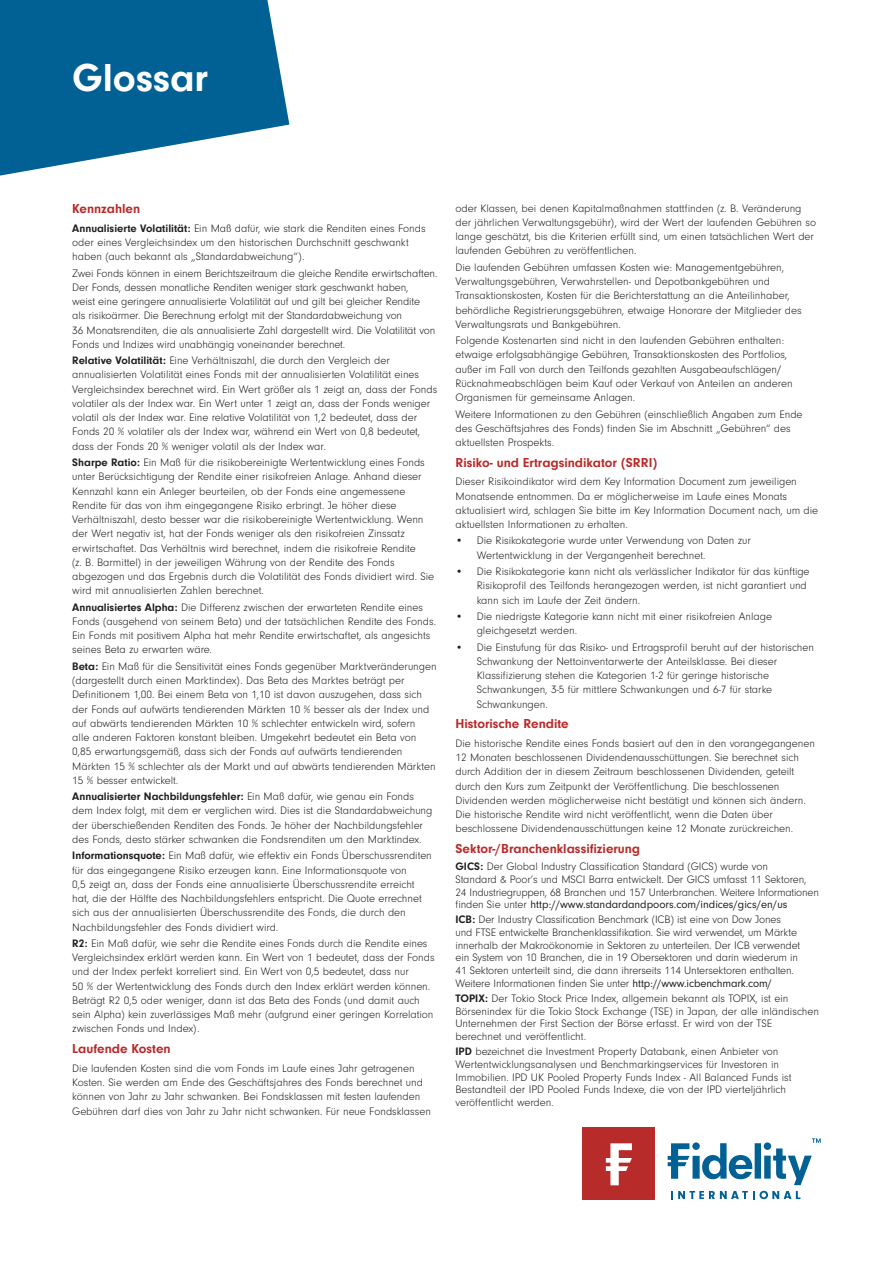
<style>
.page{position:relative;width:893px;height:1263px;background:#fff}
.page>*{position:absolute;margin:0;border:0;box-sizing:border-box;transform-origin:0 0}
.t1{font:700 40.5px "Neuzeit Gro";color:#fff}
.Subhead{font:700 13.5px "Neuzeit Gro";color:#b72b2a}
.Body_Bold_Runin{font:300 11.25px/14.2px "Neuzeit Gro";color:#231f20}
.Body{font:300 11.25px/14.2px "Neuzeit Gro";color:#231f20}
.s1{font-weight:700}
.s2{font-weight:400}
</style>
<div class="page">
<div style="left:583px;top:1127px;width:72px;height:72px;background:#b72b2a"></div>
<svg style="left:606px;top:1143px;width:26px;height:42px"></svg>
<svg style="left:668px;top:1138px;width:153px;height:47px"></svg>
<svg style="left:671px;top:1191px;width:129px;height:8px"></svg>
<svg style="left:0;top:0;width:289px;height:176px;fill:#016194"></svg>
<p class="t1" style="left:72px;top:55px;width:137px">Glossar</p>
<p class="Subhead" style="left:72px;top:201px;width:69px">Kennzahlen</p>
<p class="Body_Bold_Runin" style="left:72px;top:221px;width:355px"><span class="s1">Annualisierte Volatilität:</span> Ein Maß dafür, wie stark die Renditen eines Fonds oder eines Vergleichsindex um den historischen Durchschnitt geschwankt haben (auch bekannt als „Standardabweichung“).</p>
<p class="Body" style="left:72px;top:266px;width:367px">Zwei Fonds können in einem Berichtszeitraum die gleiche Rendite erwirtschaften.<br>Der Fonds, dessen monatliche Renditen weniger stark geschwankt haben,<br>weist eine geringere annualisierte Volatilität auf und gilt bei gleicher Rendite<br>als risikoärmer. Die Berechnung erfolgt mit der Standardabweichung von<br>36 Monatsrenditen, die als annualisierte Zahl dargestellt wird. Die Volatilität von Fonds und Indizes wird unabhängig voneinander berechnet.</p>
<p class="Body_Bold_Runin" style="left:72px;top:354px;width:367px"><span class="s1">Relative Volatilität:</span> Eine Verhältniszahl, die durch den Vergleich der annualisierten Volatilität eines Fonds mit der annualisierten Volatilität eines Vergleichsindex berechnet wird. Ein Wert größer als 1 zeigt an, dass der Fonds volatiler als der Index war. Ein Wert unter 1 zeigt an, dass der Fonds weniger volatil als der Index war. Eine relative Volatilität von 1,2 bedeutet, dass der Fonds 20 % volatiler als der Index war, während ein Wert von 0,8 bedeutet, dass der Fonds 20 % weniger volatil als der Index war.</p>
<p class="Body_Bold_Runin" style="left:72px;top:455px;width:363px"><span class="s1">Sharpe Ratio:</span> Ein Maß für die risikobereinigte Wertentwicklung eines Fonds unter Berücksichtigung der Rendite einer risikofreien Anlage. Anhand dieser Kennzahl kann ein Anleger beurteilen, ob der Fonds eine angemessene Rendite für das von ihm eingegangene Risiko erbringt. Je höher diese Verhältniszahl, desto besser war die risikobereinigte Wertentwicklung. Wenn der Wert negativ ist, hat der Fonds weniger als den risikofreien Zinssatz erwirtschaftet. Das Verhältnis wird berechnet, indem die risikofreie Rendite<br>(z. B. Barmittel) in der jeweiligen Währung von der Rendite des Fonds abgezogen und das Ergebnis durch die Volatilität des Fonds dividiert wird. Sie wird mit annualisierten Zahlen berechnet.</p>
<p class="Body_Bold_Runin" style="left:72px;top:600px;width:365px"><span class="s1">Annualisiertes Alpha:</span> Die Differenz zwischen der erwarteten Rendite eines Fonds (ausgehend von seinem Beta) und der tatsächlichen Rendite des Fonds.<br>Ein Fonds mit positivem Alpha hat mehr Rendite erwirtschaftet, als angesichts seines Beta zu erwarten wäre.</p>
<p class="Body_Bold_Runin" style="left:72px;top:659px;width:366px"><span class="s1">Beta:</span> Ein Maß für die Sensitivität eines Fonds gegenüber Marktveränderungen (dargestellt durch einen Marktindex). Das Beta des Marktes beträgt per Definitionem 1,00. Bei einem Beta von 1,10 ist davon auszugehen, dass sich der Fonds auf aufwärts tendierenden Märkten 10 % besser als der Index und auf abwärts tendierenden Märkten 10 % schlechter entwickeln wird, sofern<br>alle anderen Faktoren konstant bleiben. Umgekehrt bedeutet ein Beta von 0,85 erwartungsgemäß, dass sich der Fonds auf aufwärts tendierenden Märkten 15 % schlechter als der Markt und auf abwärts tendierenden Märkten 15 % besser entwickelt.</p>
<p class="Body_Bold_Runin" style="left:72px;top:790px;width:362px"><span class="s1">Annualisierter Nachbildungsfehler:</span> Ein Maß dafür, wie genau ein Fonds dem Index folgt, mit dem er verglichen wird. Dies ist die Standardabweichung der überschießenden Renditen des Fonds. Je höher der Nachbildungsfehler des Fonds, desto stärker schwanken die Fondsrenditen um den Marktindex.</p>
<p class="Body_Bold_Runin" style="left:72px;top:849px;width:361px"><span class="s1">Informationsquote:</span> Ein Maß dafür, wie effektiv ein Fonds Überschussrenditen für das eingegangene Risiko erzeugen kann. Eine Informationsquote von<br>0,5 zeigt an, dass der Fonds eine annualisierte Überschussrendite erreicht hat, die der Hälfte des Nachbildungsfehlers entspricht. Die Quote errechnet sich aus der annualisierten Überschussrendite des Fonds, die durch den Nachbildungsfehler des Fonds dividiert wird.</p>
<p class="Body_Bold_Runin" style="left:72px;top:936px;width:364px"><span class="s1">R2:</span> Ein Maß dafür, wie sehr die Rendite eines Fonds durch die Rendite eines Vergleichsindex erklärt werden kann. Ein Wert von 1 bedeutet, dass der Fonds und der Index perfekt korreliert sind. Ein Wert von 0,5 bedeutet, dass nur<br>50 % der Wertentwicklung des Fonds durch den Index erklärt werden können.<br>Beträgt R2 0,5 oder weniger, dann ist das Beta des Fonds (und damit auch sein Alpha) kein zuverlässiges Maß mehr (aufgrund einer geringen Korrelation zwischen Fonds und Index).</p>
<p class="Subhead" style="left:72px;top:1041px;width:100px">Laufende Kosten</p>
<p class="Body" style="left:72px;top:1061px;width:360px">Die laufenden Kosten sind die vom Fonds im Laufe eines Jahr getragenen Kosten. Sie werden am Ende des Geschäftsjahres des Fonds berechnet und können von Jahr zu Jahr schwanken. Bei Fondsklassen mit festen laufenden Gebühren darf dies von Jahr zu Jahr nicht schwanken. Für neue Fondsklassen</p>
<p class="Body" style="left:455px;top:201px;width:362px">oder Klassen, bei denen Kapitalmaßnahmen stattfinden (z. B. Veränderung der jährlichen Verwaltungsgebühr), wird der Wert der laufenden Gebühren so lange geschätzt, bis die Kriterien erfüllt sind, um einen tatsächlichen Wert der laufenden Gebühren zu veröffentlichen.</p>
<p class="Body" style="left:455px;top:260px;width:348px">Die laufenden Gebühren umfassen Kosten wie: Managementgebühren, Verwaltungsgebühren, Verwahrstellen- und Depotbankgebühren und Transaktionskosten, Kosten für die Berichterstattung an die Anteilinhaber, behördliche Registrierungsgebühren, etwaige Honorare der Mitglieder des Verwaltungsrats und Bankgebühren.</p>
<p class="Body" style="left:455px;top:334px;width:339px">Folgende Kostenarten sind nicht in den laufenden Gebühren enthalten: etwaige erfolgsabhängige Gebühren, Transaktionskosten des Portfolios, außer im Fall von durch den Teilfonds gezahlten Ausgabeaufschlägen/ Rücknahmeabschlägen beim Kauf oder Verkauf von Anteilen an anderen Organismen für gemeinsame Anlagen.</p>
<p class="Body" style="left:455px;top:407px;width:349px">Weitere Informationen zu den Gebühren (einschließlich Angaben zum Ende des Geschäftsjahres des Fonds) finden Sie im Abschnitt „Gebühren“ des aktuellsten Prospekts.</p>
<p class="Subhead" style="left:455px;top:455px;width:203px">Risiko- und Ertragsindikator (SRRI)</p>
<p class="Body" style="left:455px;top:475px;width:364px">Dieser Risikoindikator wird dem Key Information Document zum jeweiligen Monatsende entnommen. Da er möglicherweise im Laufe eines Monats aktualisiert wird, schlagen Sie bitte im Key Information Document nach, um die aktuellsten Informationen zu erhalten.</p>
<p class="Body_Bold_Runin" style="left:477px;top:534px;width:276px;text-indent:-21px">• Die Risikokategorie wurde unter Verwendung von Daten zur<br>Wertentwicklung in der Vergangenheit berechnet.</p>
<p class="Body_Bold_Runin" style="left:477px;top:564px;width:334px;text-indent:-21px">• Die Risikokategorie kann nicht als verlässlicher Indikator für das künftige<br>Risikoprofil des Teilfonds herangezogen werden, ist nicht garantiert und kann sich im Laufe der Zeit ändern.</p>
<p class="Body_Bold_Runin" style="left:477px;top:609px;width:297px;text-indent:-21px">• Die niedrigste Kategorie kann nicht mit einer risikofreien Anlage gleichgesetzt werden.</p>
<p class="Body_Bold_Runin" style="left:477px;top:640px;width:339px;text-indent:-21px">• Die Einstufung für das Risiko- und Ertragsprofil beruht auf der historischen Schwankung der Nettoinventarwerte der Anteilsklasse. Bei dieser Klassifizierung stehen die Kategorien 1-2 für geringe historische Schwankungen, 3-5 für mittlere Schwankungen und 6-7 für starke Schwankungen.</p>
<p class="Subhead" style="left:455px;top:716px;width:115px">Historische Rendite</p>
<p class="Body" style="left:455px;top:736px;width:361px">Die historische Rendite eines Fonds basiert auf den in den vorangegangenen 12 Monaten beschlossenen Dividendenausschüttungen. Sie berechnet sich durch Addition der in diesem Zeitraum beschlossenen Dividenden, geteilt durch den Kurs zum Zeitpunkt der Veröffentlichung. Die beschlossenen Dividenden werden möglicherweise nicht bestätigt und können sich ändern.<br>Die historische Rendite wird nicht veröffentlicht, wenn die Daten über beschlossene Dividendenausschüttungen keine 12 Monate zurückreichen.</p>
<p class="Subhead" style="left:455px;top:841px;width:186px">Sektor-/Branchenklassifizierung</p>
<p class="Body_Bold_Runin" style="left:455px;top:860px;width:365px;line-height:12.8px"><span class="s1">GICS:</span> Der Global Industry Classification Standard (GICS) wurde von<br>Standard &amp; Poor‘s und MSCI Barra entwickelt. Der GICS umfasst 11 Sektoren, 24 Industriegruppen, 68 Branchen und 157 Unterbranchen. Weitere Informationen finden Sie unter <span class="s2">http://www.standardandpoors.com/indices/gics/en/us</span></p>
<p class="Body_Bold_Runin" style="left:455px;top:913px;width:346px;line-height:12.8px"><span class="s1">ICB:</span> Der Industry Classification Benchmark (ICB) ist eine von Dow Jones und FTSE entwickelte Branchenklassifikation. Sie wird verwendet, um Märkte innerhalb der Makroökonomie in Sektoren zu unterteilen. Der ICB verwendet ein System von 10 Branchen, die in 19 Obersektoren und darin wiederum in 41 Sektoren unterteilt sind, die dann ihrerseits 114 Untersektoren enthalten.<br>Weitere Informationen finden Sie unter <span class="s2">http://www.icbenchmark.com/</span></p>
<p class="Body_Bold_Runin" style="left:455px;top:992px;width:365px;line-height:12.8px"><span class="s1">TOPIX:</span> Der Tokio Stock Price Index, allgemein bekannt als TOPIX, ist ein Börsenindex für die Tokio Stock Exchange (TSE) in Japan, der alle inländischen Unternehmen der First Section der Börse erfasst. Er wird von der TSE berechnet und veröffentlicht.</p>
<p class="Body" style="left:455px;top:1045px;width:338px;line-height:12.8px"><span class="s1">IPD</span> bezeichnet die Investment Property Databank, einen Anbieter von Wertentwicklungsanalysen und Benchmarkingservices für Investoren in Immobilien. IPD UK Pooled Property Funds Index - All Balanced Funds ist Bestandteil der IPD Pooled Funds Indexe, die von der IPD vierteljährlich veröffentlicht werden.</p>
</div>
